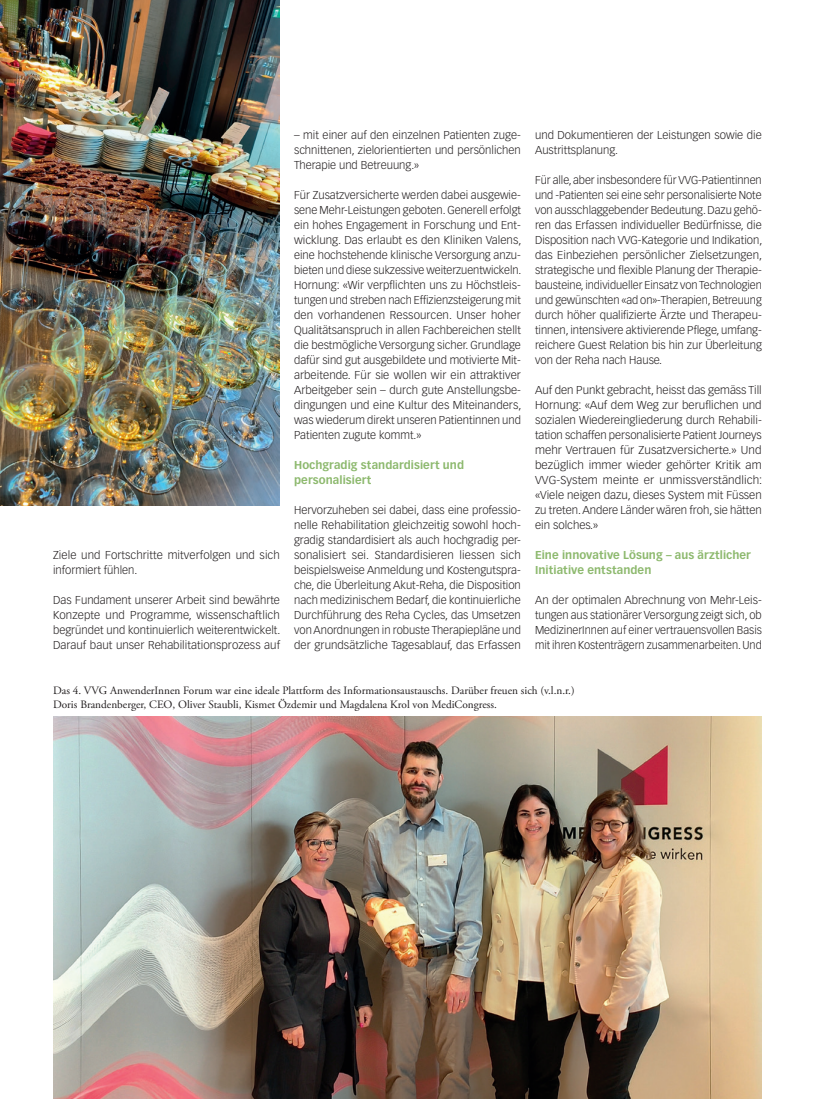
<style>
.page{position:relative;width:815px;height:1099px;background:#fff}
.page>*{position:absolute;margin:0;border:0;box-sizing:border-box;transform-origin:0 0}
.Lauftext{font:300 11.25px/15px "Vectora LT Std";color:#231f20;text-align:justify}
.Legende{font:11.25px/13.5px "Adobe Garamond Pro";color:#231f20}
.ZT_Special{font:700 11.25px/15px "Vectora LT Std";letter-spacing:.005em;color:#8db96e}
</style>
<div class="page">
<img style="left:0;top:0;width:280px;height:505px">
<img style="left:53px;top:716px;width:709px;height:382px">
<p class="Lauftext" style="left:294px;top:128px;width:228px">– mit einer auf den einzelnen Patienten zuge&shy;schnittenen, zielorientierten und persönlichen Therapie und Betreuung.»</p>
<p class="Lauftext" style="left:294px;top:188px;width:229px">Für Zusatzversicherte werden dabei ausgewie&shy;sene Mehr-Leistungen geboten. Generell erfolgt ein hohes Engagement in Forschung und Ent&shy;wicklung. Das erlaubt es den Kliniken Valens, eine hochstehende klinische Versorgung anzu&shy;bieten und diese sukzessive weiterzuentwickeln.<br>Hornung: «Wir verpflichten uns zu Höchstleis&shy;tungen und streben nach Effizienzsteigerung mit den vorhandenen Ressourcen. Unser hoher Qualitätsanspruch in allen Fachbereichen stellt die bestmögliche Versorgung sicher. Grundlage dafür sind gut ausgebildete und motivierte Mit&shy;arbeitende. Für sie wollen wir ein attraktiver Arbeitgeber sein – durch gute Anstellungsbe&shy;dingungen und eine Kultur des Miteinanders, was wiederum direkt unseren Patientinnen und Patienten zugute kommt.»</p>
<p class="ZT_Special" style="left:294px;top:458px;width:171px">Hochgradig standardisiert und personalisiert</p>
<p class="Lauftext" style="left:294px;top:503px;width:228px">Hervorzuheben sei dabei, dass eine professio&shy;nelle Rehabilitation gleichzeitig sowohl hoch&shy;gradig standardisiert als auch hochgradig per&shy;sonalisiert sei. Standardisieren liessen sich beispielsweise Anmeldung und Kostengutspra&shy;che, die Überleitung Akut-Reha, die Disposition nach medizinischem Bedarf, die kontinuierliche Durchfü hrung des Reha Cycles, das Umsetzen von Anordnungen in robuste Therapiepläne und der grundsätzliche Tagesablauf, das Erfassen</p>
<p class="Lauftext" style="left:535px;top:128px;width:228px">und Dokumentieren der Leistungen sowie die<br>Austrittsplanung.</p>
<p class="Lauftext" style="left:535px;top:173px;width:229px">Für alle, aber insbesondere für VVG-Patientinnen und -Patienten sei eine sehr personalisierte Note von ausschlaggebender Bedeutung. Dazu gehö&shy;ren das Erfassen individueller Bedü rfnisse, die Disposition nach VVG-Kategorie und Indikation, das Einbeziehen persönlicher Zielsetzungen, strategische und flexible Planung der Therapie&shy;bausteine, individueller Einsatz von Technologien und gewü nschten «ad on»-Therapien, Betreuung durch höher qualifizierte Ärzte und Therapeu&shy;tinnen, intensivere aktivierende Pflege, umfang&shy;reichere Guest Relation bis hin zur Überleitung von der Reha nach Hause.</p>
<p class="Lauftext" style="left:535px;top:383px;width:229px">Auf den Punkt gebracht, heisst das gemäss Till Hornung: «Auf dem Weg zur beruflichen und sozialen Wiedereingliederung durch Rehabili&shy;tation schaffen personalisierte Patient Journeys mehr Vertrauen fü r Zusatzversicherte.» Und bezüglich immer wieder gehörter Kritik am VVG-System meinte er unmissverständlich: «Viele neigen dazu, dieses System mit Füssen zu treten. Andere Länder wären froh, sie hätten ein solches.»</p>
<p class="ZT_Special" style="left:535px;top:548px;width:217px">Eine innovative Lösung – aus ärztlicher<br>Initiative entstanden</p>
<p class="Lauftext" style="left:535px;top:593px;width:228px">An der optimalen Abrechnung von Mehr-Leis&shy;tungen aus stationärer Versorgung zeigt sich, ob MedizinerInnen auf einer vertrauensvollen Basis mit ihren Kostenträgern zusammenarbeiten. Und</p>
<p class="Legende" style="left:53px;top:684px;width:523px">Das 4. VVG AnwenderInnen Forum war eine ideale Plattform des Informationsaustauschs. Darüber freuen sich (v.l.n.r.)<br>Doris Brandenberger, CEO, Oliver Staubli, Kismet Özdemir und Magdalena Krol von MediCongress.</p>
<p class="Lauftext" style="left:53px;top:548px;width:228px">Ziele und Fortschritte mitverfolgen und sich informiert fühlen.</p>
<p class="Lauftext" style="left:53px;top:593px;width:229px">Das Fundament unserer Arbeit sind bewährte Konzepte und Programme, wissenschaftlich begründet und kontinuierlich weiterentwickelt.<br>Darauf baut unser Rehabilitationsprozess auf</p>
</div>
